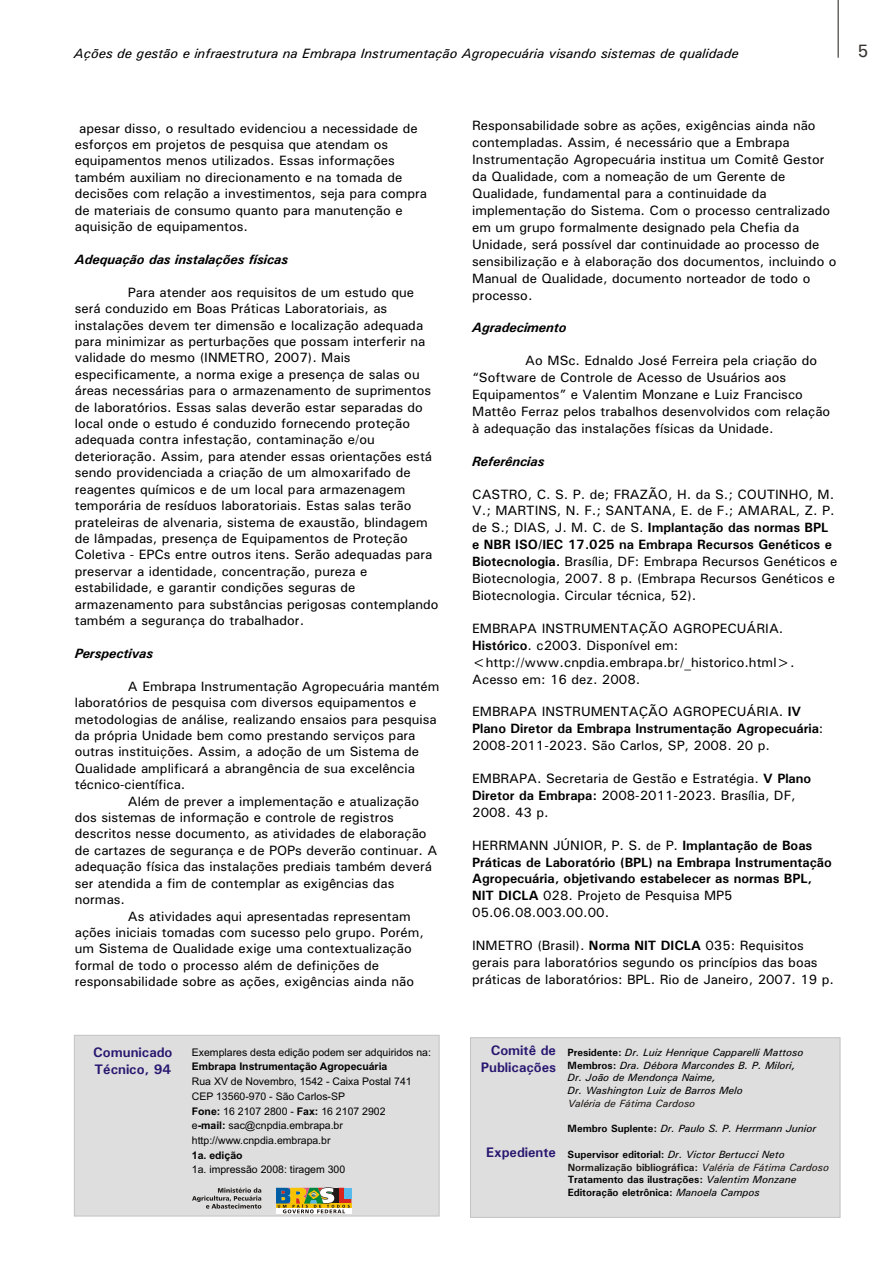
<style>
.page{position:relative;width:894px;height:1263px;background:#fff}
.page>*{position:absolute;margin:0;border:0;box-sizing:border-box;transform-origin:0 0}
.t1{font:18px "Univers";color:#383330}
.t2{font:700 13.8px/16.8px "Univers";color:#291770;text-align:right}
.t3{font:13.5px/17px "Univers";color:#000}
.t4{font:700 13.5px/17px "Univers";color:#000}
.t5{font:italic 13.5px "Univers";color:#000}
.t6{font:italic 700 13.5px "Univers";color:#000}
.t7{font:italic 10.5px/12.8px "Univers";color:#000}
.t8{font:10.5px/14.7px "Arial";color:#000}
.t9{font:700 10.5px/12.8px "Univers";color:#000}
.t10{font:700 10.5px "Univers";color:#1f1a17}
.t11{font:700 10.5px "Arial";color:#000}
.t12{font:italic 10.5px "Univers";color:#1f1a17}
.s1{font-weight:700}
.s2{font-weight:400}
.s3{font-weight:700;font-style:normal}
.s4{font-weight:400;font-style:italic}
</style>
<div class="page">
<hr style="left:838px;top:0;width:1px;height:58px;background:#1f1a17">
<div style="left:470px;top:1038px;width:370px;height:180px;background:#dedede;border:1px solid #c2c2c2"></div>
<div style="left:74px;top:1035px;width:365px;height:181px;background:#dedede;border:1px solid #c2c2c2"></div>
<svg style="left:192px;top:1188px;width:69px;height:21px"></svg>
<svg style="left:276px;top:1213px;width:75px;height:1px"></svg>
<svg style="left:276px;top:1187px;width:75px;height:26px;background:#a09b6a"></svg>
<p class="t5" style="left:74px;top:48px;width:666px">Ações de gestão e infraestrutura na Embrapa Instrumentação Agropecuária visando sistemas de qualidade</p>
<h1 class="t1" style="left:858px;top:44px;width:13px">5</h1>
<p class="t3" style="left:75px;top:121px;width:354px;line-height:16.4px;text-indent:4px">apesar disso, o resultado evidenciou a necessidade de esforços em projetos de pesquisa que atendam os equipamentos menos utilizados. Essas informações também auxiliam no direcionamento e na tomada de decisões com relação a investimentos, seja para compra de materiais de consumo quanto para manutenção e aquisição de equipamentos.</p>
<p class="t6" style="left:75px;top:255px;width:215px">Adequação das instalações físicas</p>
<p class="t3" style="left:75px;top:285px;width:365px;line-height:16.4px;text-indent:53px">Para atender aos requisitos de um estudo que será conduzido em Boas Práticas Laboratoriais, as instalações devem ter dimensão e localização adequada para minimizar as perturbações que possam interferir na validade do mesmo (INMETRO, 2007). Mais especificamente, a norma exige a presença de salas ou áreas necessárias para o armazenamento de suprimentos de laboratórios. Essas salas deverão estar separadas do local onde o estudo é conduzido fornecendo proteção adequada contra infestação, contaminação e/ou deterioração. Assim, para atender essas orientações está sendo providenciada a criação de um almoxarifado de reagentes químicos e de um local para armazenagem temporária de resíduos laboratoriais. Estas salas terão prateleiras de alvenaria, sistema de exaustão, blindagem de lâmpadas, presença de Equipamentos de Proteção Coletiva - EPCs entre outros itens. Serão adequadas para preservar a identidade, concentração, pureza e estabilidade, e garantir condições seguras de armazenamento para substâncias perigosas contemplando também a segurança do trabalhador.</p>
<p class="t6" style="left:75px;top:649px;width:80px">Perspectivas</p>
<p class="t3" style="left:128px;top:679px;width:313px">A Embrapa Instrumentação Agropecuária mantém</p>
<p class="t3" style="left:75px;top:695px;width:343px">laboratórios de pesquisa com diversos equipamentos e</p>
<p class="t3" style="left:75px;top:712px;width:364px">metodologias de análise, realizando ensaios para pesquisa</p>
<p class="t3" style="left:75px;top:728px;width:342px">da própria Unidade bem como prestando serviços para</p>
<p class="t3" style="left:75px;top:744px;width:346px">outras instituições. Assim, a adoção de um Sistema de</p>
<p class="t3" style="left:75px;top:761px;width:342px">Qualidade amplificará a abrangência de sua excelência</p>
<p class="t3" style="left:75px;top:777px;width:112px">técnico-científica.</p>
<p class="t3" style="left:128px;top:794px;width:293px">Além de prever a implementação e atualização</p>
<p class="t3" style="left:75px;top:810px;width:321px">dos sistemas de informação e controle de registros</p>
<p class="t3" style="left:75px;top:827px;width:353px">descritos nesse documento, as atividades de elaboração</p>
<p class="t3" style="left:75px;top:843px;width:364px">de cartazes de segurança e de POPs deverão continuar. A</p>
<p class="t3" style="left:75px;top:859px;width:359px">adequação física das instalações prediais também deverá</p>
<p class="t3" style="left:75px;top:876px;width:321px">ser atendida a fim de contemplar as exigências das</p>
<p class="t3" style="left:75px;top:892px;width:52px">normas.</p>
<p class="t3" style="left:128px;top:909px;width:284px">As atividades aqui apresentadas representam</p>
<p class="t3" style="left:75px;top:925px;width:351px">ações iniciais tomadas com sucesso pelo grupo. Porém,</p>
<p class="t3" style="left:75px;top:941px;width:338px">um Sistema de Qualidade exige uma contextualização</p>
<p class="t3" style="left:75px;top:958px;width:306px">formal de todo o processo além de definições de</p>
<p class="t3" style="left:75px;top:974px;width:341px">responsabilidade sobre as ações, exigências ainda não</p>
<p class="t2" style="left:93px;top:1045px;width:81px;text-align:left">Comunicado<br>Técnico, 94</p>
<p class="t8" style="left:192px;top:1046px;width:241px">Exemplares desta edição podem ser adquiridos na:</p>
<p class="t11" style="left:192px;top:1063px;width:197px">Embrapa Instrumentação Agropecuária</p>
<p class="t8" style="left:192px;top:1075px;width:221px">Rua XV de Novembro, 1542 - Caixa Postal 741<br>CEP 13560-970 - São Carlos-SP<br><span class="s1">Fone:</span> 16 2107 2800 - <span class="s1">Fax:</span> 16 2107 2902 e<span class="s1">-mail:</span> sac@cnpdia.embrapa.br http://www.cnpdia.embrapa.br</p>
<p class="t11" style="left:192px;top:1151px;width:52px">1a. edição</p>
<p class="t8" style="left:192px;top:1163px;width:155px">1a. impressão 2008: tiragem 300</p>
<p class="t3" style="left:472px;top:118px;width:366px">Responsabilidade sobre as ações, exigências ainda não contempladas. Assim, é necessário que a Embrapa Instrumentação Agropecuária institua um Comitê Gestor da Qualidade, com a nomeação de um Gerente de Qualidade, fundamental para a continuidade da implementação do Sistema. Com o processo centralizado em um grupo formalmente designado pela Chefia da Unidade, será possível dar continuidade ao processo de sensibilização e à elaboração dos documentos, incluindo o Manual de Qualidade, documento norteador de todo o processo.</p>
<p class="t6" style="left:472px;top:323px;width:96px">Agradecimento</p>
<p class="t3" style="left:472px;top:353px;width:360px;text-indent:53px">Ao MSc. Ednaldo José Ferreira pela criação do “Software de Controle de Acesso de Usuários aos Equipamentos” e Valentim Monzane e Luiz Francisco Mattêo Ferraz pelos trabalhos desenvolvidos com relação à adequação das instalações físicas da Unidade.</p>
<p class="t6" style="left:472px;top:456px;width:74px">Referências</p>
<p class="t3" style="left:472px;top:487px;width:367px">CASTRO, C. S. P. de; FRAZÃO, H. da S.; COUTINHO, M.<br>V.; MARTINS, N. F.; SANTANA, E. de F.; AMARAL, Z. P. de S.; DIAS, J. M. C. de S. <span class="s1">Implantação das normas BPL e NBR ISO/IEC 17.025 na Embrapa Recursos Genéticos e Biotecnologia.</span> Brasília, DF: Embrapa Recursos Genéticos e Biotecnologia, 2007. 8 p. (Embrapa Recursos Genéticos e Biotecnologia. Circular técnica, 52).</p>
<p class="t3" style="left:472px;top:621px;width:324px">EMBRAPA INSTRUMENTAÇÃO AGROPECUÁRIA.<br><span class="s1">Histórico</span>. c2003. Disponível em: &lt;http://www.cnpdia.embrapa.br/_historico.html&gt;.<br>Acesso em: 16 dez. 2008.</p>
<p class="t3" style="left:472px;top:704px;width:353px">EMBRAPA INSTRUMENTAÇÃO AGROPECUÁRIA. <span class="s1">IV<br>Plano Diretor da Embrapa Instrumentação Agropecuária</span>:<br>2008-2011-2023. São Carlos, SP, 2008. 20 p.</p>
<p class="t3" style="left:472px;top:771px;width:341px">EMBRAPA. Secretaria de Gestão e Estratégia. <span class="s1">V Plano<br>Diretor da Embrapa:</span> 2008-2011-2023. Brasília, DF,<br>2008. 43 p.</p>
<p class="t4" style="left:472px;top:838px;width:361px"><span class="s2">HERRMANN JÚNIOR, P. S. de P.</span> Implantação de Boas Práticas de Laboratório (BPL) na Embrapa Instrumentação Agropecuária, objetivando estabelecer as normas BPL, NIT DICLA <span class="s2">028. Projeto de Pesquisa MP5<br>05.06.08.003.00.00.</span></p>
<p class="t3" style="left:472px;top:938px;width:363px">INMETRO (Brasil). <span class="s1">Norma NIT DICLA</span> 035: Requisitos gerais para laboratórios segundo os princípios das boas práticas de laboratórios: BPL. Rio de Janeiro, 2007. 19 p.</p>
<p class="t2" style="left:481px;top:1044px;width:77px">Comitê de<br>Publicações</p>
<p class="t2" style="left:486px;top:1146px;width:71px">Expediente</p>
<p class="t7" style="left:568px;top:1047px;width:237px"><span class="s3">Presidente:</span> Dr. Luiz Henrique Capparelli Mattoso <span class="s3">Membros:</span> Dra. Débora Marcondes B. P. Milori, Dr. João de Mendonça Naime,<br>Dr. Washington Luiz de Barros Melo</p>
<p class="t7" style="left:568px;top:1123px;width:250px"><span class="s3">Membro Suplente:</span> Dr. Paulo S. P. Herrmann Junior</p>
<p class="t7" style="left:568px;top:1149px;width:219px"><span class="s3">Supervisor editorial:</span> Dr. Victor Bertucci Neto</p>
<p class="t9" style="left:568px;top:1174px;width:230px">Tratamento das ilustrações: <span class="s4">Valentim Monzane<br></span>Editoração eletrônica: <span class="s4">Manoela Campos</span></p>
<p class="t12" style="left:568px;top:1100px;width:129px">Valéria de Fátima Cardoso</p>
<p class="t10" style="left:568px;top:1163px;width:263px">Normalização bibliográfica: <span class="s4">Valéria de Fátima Cardoso</span></p>
</div>
